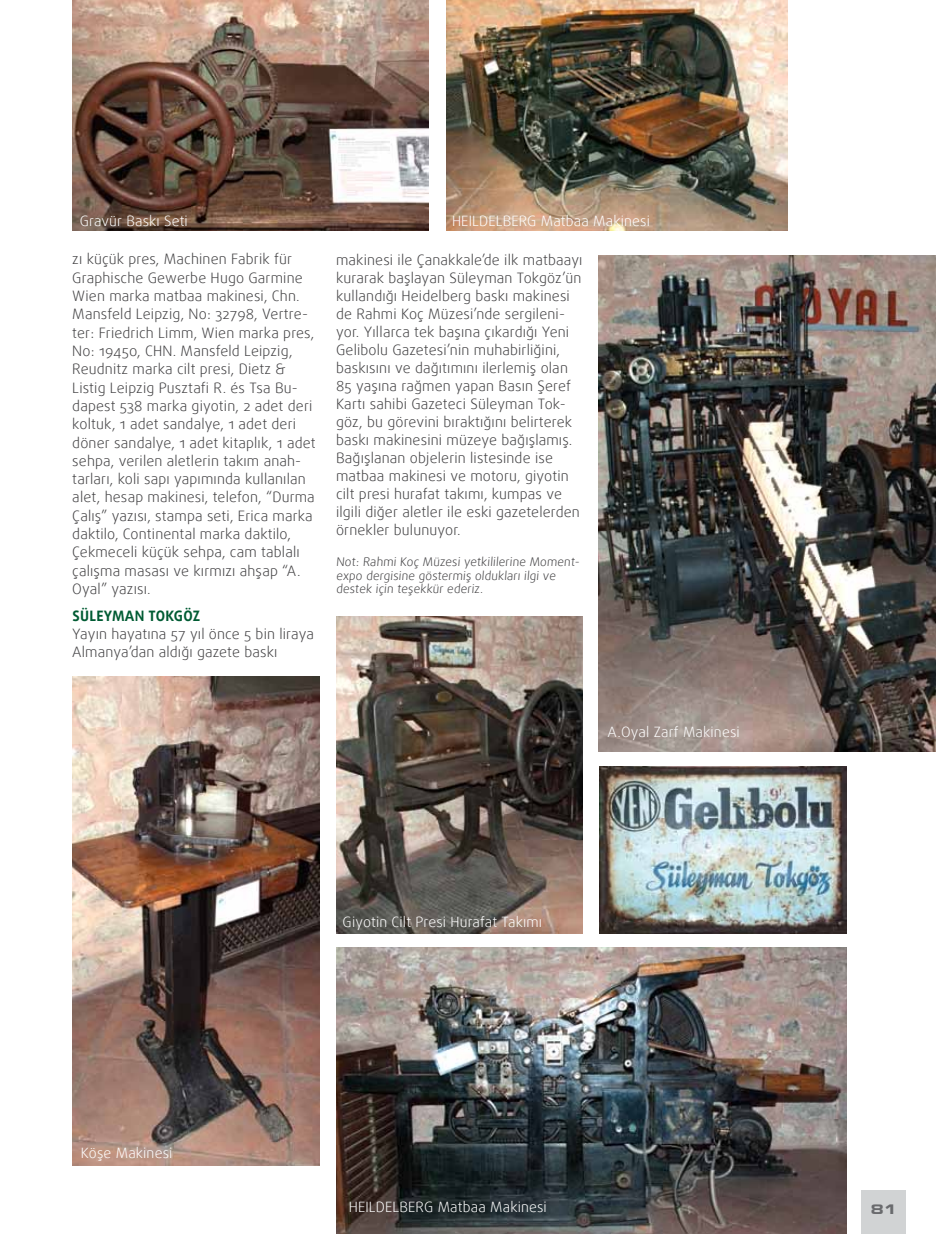
<style>
.page{position:relative;width:936px;height:1234px;background:#fff}
.page>*{position:absolute;margin:0;border:0;box-sizing:border-box;transform-origin:0 0}
.t1{font:300 14.4px/18.3px "Daxline Pro";letter-spacing:.01em;color:#414042}
.t2{font:300 14.25px "Daxline Pro";letter-spacing:.01em;color:#fff}
.t3{font:14.25px "Eurostil Ext T Black";color:#696a6d}
.t4{font:300 12px/13.5px "Daxline Pro";color:#414042}
.s1{font-weight:700;color:#005b33}
</style>
<div class="page">
<img style="left:72px;top:676px;width:247px;height:488px">
<img style="left:446px;top:0;width:341px;height:231px">
<img style="left:72px;top:0;width:356px;height:231px">
<img style="left:336px;top:617px;width:247px;height:316px">
<img style="left:600px;top:766px;width:246px;height:167px">
<img style="left:598px;top:255px;width:337px;height:496px">
<img style="left:336px;top:947px;width:510px;height:286px">
<div style="left:861px;top:1190px;width:45px;height:43px;background:#d1d3d4"></div>
<p class="t2" style="left:80px;top:211px;width:110px">Gravür Baskı Seti</p>
<p class="t2" style="left:452px;top:211px;width:199px">HEILDELBERG Matbaa Makinesi</p>
<p class="t1" style="left:72px;top:250px;width:245px">zı küçük pres, Machinen Fabrik für Graphische Gewerbe Hugo Garmine Wien marka matbaa makinesi, Chn.<br>Mansfeld Leipzig, No: 32798, Vertre&shy;ter: Friedrich Limm, Wien marka pres, No: 19450, CHN. Mansfeld Leipzig, Reudnitz marka cilt presi, Dietz &amp; Listig Leipzig Pusztafi R. és Tsa Bu&shy;dapest 538 marka giyotin, 2 adet deri koltuk, 1 adet sandalye, 1 adet deri döner sandalye, 1 adet kitaplık, 1 adet sehpa, verilen aletlerin takım anah&shy;tarları, koli sapı yapımında kullanılan alet, hesap makinesi, telefon, “Durma Çalış” yazısı, stampa seti, Erica marka daktilo, Continental marka daktilo, Çekmeceli küçük sehpa, cam tablalı çalışma masası ve kırmızı ahşap “A.<br>Oyal” yazısı.</p>
<p class="t1" style="left:72px;top:606px;width:243px"><span class="s1">SÜLEYMAN TOKGÖZ<br></span>Yayın hayatına 57 yıl önce 5 bin liraya<br>Almanya’dan aldığı gazete baskı</p>
<p class="t1" style="left:336px;top:251px;width:248px">makinesi ile Çanakkale’de ilk matbaayı kurarak başlayan Süleyman Tokgöz’ün kullandığı Heidelberg baskı makinesi de Rahmi Koç Müzesi’nde sergileni&shy;yor. Yıllarca tek başına çıkardığı Yeni Gelibolu Gazetesi’nin muhabirliğini, baskısını ve dağıtımını ilerlemiş olan 85 yaşına rağmen yapan Basın Şeref Kartı sahibi Gazeteci Süleyman Tok&shy;göz, bu görevini bıraktığını belirterek baskı makinesini müzeye bağışlamış.<br>Bağışlanan objelerin listesinde ise matbaa makinesi ve motoru, giyotin cilt presi hurafat takımı, kumpas ve ilgili diğer aletler ile eski gazetelerden örnekler bulunuyor.</p>
<p class="t4" style="left:336px;top:555px;width:246px">Not: Rahmi Koç Müzesi yetkililerine Moment&shy;expo dergisine göstermiş oldukları ilgi ve destek için teşekkür ederiz.</p>
<p class="t2" style="left:607px;top:722px;width:134px">A.Oyal Zarf Makinesi</p>
<p class="t2" style="left:342px;top:912px;width:201px">Giyotin Cilt Presi Hurafat Takımı</p>
<p class="t2" style="left:81px;top:1142px;width:93px">Köşe Makinesi</p>
<p class="t2" style="left:349px;top:1197px;width:199px">HEILDELBERG Matbaa Makinesi</p>
<p class="t3" style="left:870px;top:1200px;width:29px">81</p>
</div>
